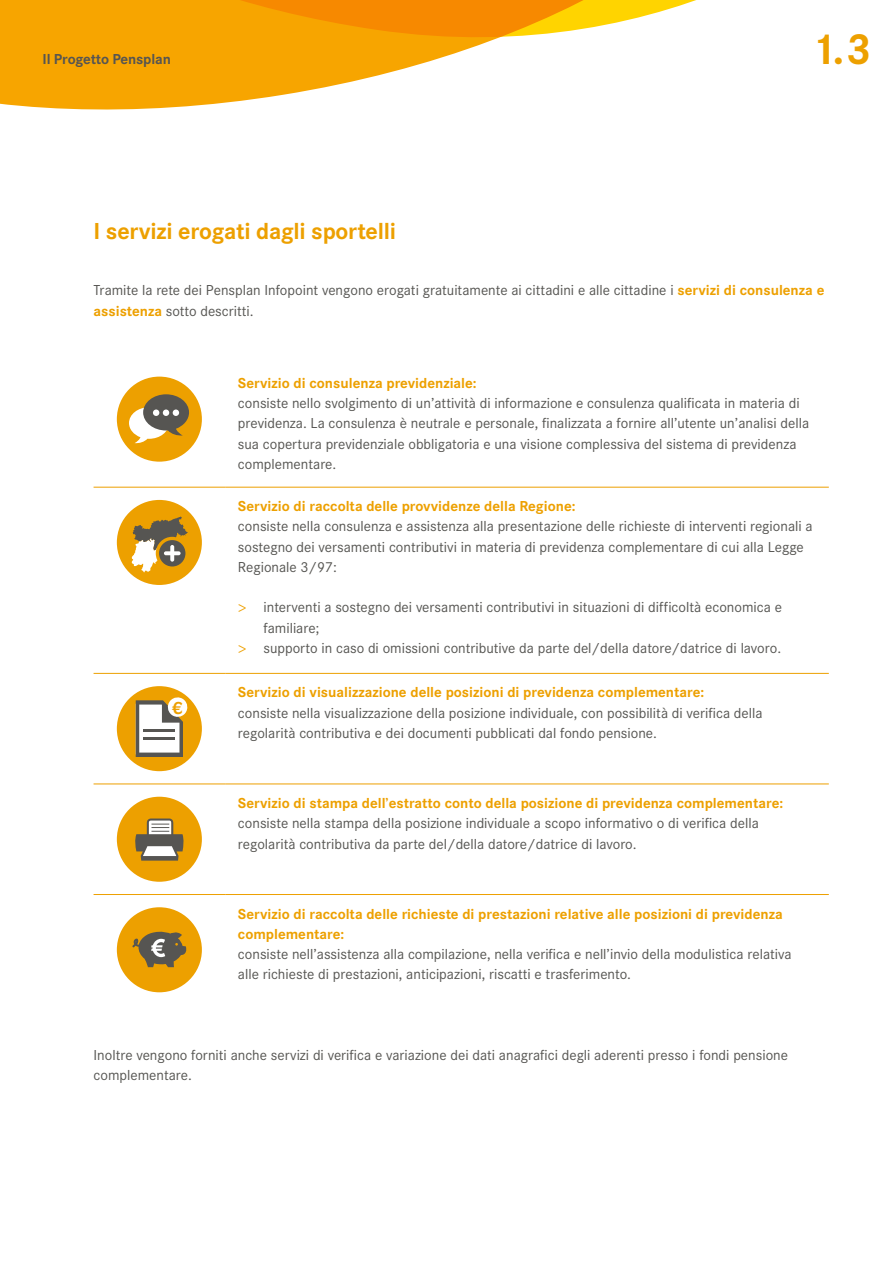
<style>
.page{position:relative;width:893px;height:1263px;background:#fff}
.page>*{position:absolute;margin:0;border:0;box-sizing:border-box;transform-origin:0 0}
.t1{font:700 45px "Corporate S";color:#eda000}
.t2{font:700 24px "Corporate S";letter-spacing:-.01em;color:#eda000}
.t3{font:700 18px "Corporate S";color:#eda000}
.t4{font:15px/20.2px "Corporate S";color:#565552}
.t5{font:700 15px/20.2px "Corporate S";color:#eda000}
.t6{font:700 15px "Corporate S";letter-spacing:-.01em;color:#565552}
.s1{font-weight:700;color:#eda000}
.s2{font-family:"Myriad Pro";color:#eda000}
</style>
<div class="page">
<svg style="left:0;top:74px;width:383px;height:36px;fill:#f7a500"></svg>
<svg style="left:0;top:0;width:696px;height:74px;fill:#f7a500"></svg>
<hr style="left:94px;top:487px;width:131px;height:1px;background:#eda000">
<hr style="left:225px;top:487px;width:604px;height:1px;background:#eda000">
<hr style="left:94px;top:673px;width:131px;height:1px;background:#eda000">
<hr style="left:225px;top:673px;width:604px;height:1px;background:#eda000">
<hr style="left:94px;top:784px;width:131px;height:1px;background:#eda000">
<hr style="left:225px;top:784px;width:604px;height:1px;background:#eda000">
<hr style="left:94px;top:894px;width:131px;height:1px;background:#eda000">
<hr style="left:225px;top:894px;width:604px;height:1px;background:#eda000">
<div style="left:117px;top:377px;width:85px;height:85px;background:#eda000;border-radius:50%"></div>
<svg style="left:129px;top:394px;width:60px;height:49px"></svg>
<div style="left:173px;top:409px;width:6px;height:7px;background:#fff;border-radius:50%"></div>
<div style="left:163px;top:409px;width:6px;height:7px;background:#fff;border-radius:50%"></div>
<div style="left:153px;top:409px;width:6px;height:7px;background:#fff;border-radius:50%"></div>
<div style="left:117px;top:500px;width:85px;height:85px;background:#eda000;border-radius:50%"></div>
<svg style="left:132px;top:516px;width:56px;height:56px"></svg>
<div style="left:117px;top:686px;width:85px;height:85px;background:#eda000;border-radius:50%"></div>
<svg style="left:136px;top:696px;width:53px;height:61px"></svg>
<div style="left:117px;top:797px;width:85px;height:85px;background:#eda000;border-radius:50%"></div>
<svg style="left:135px;top:818px;width:49px;height:43px"></svg>
<div style="left:117px;top:907px;width:85px;height:85px;background:#eda000;border-radius:50%"></div>
<svg style="left:132px;top:931px;width:55px;height:36px"></svg>
<p class="t6" style="left:43px;top:50px;width:130px">Il Progetto Pensplan</p>
<h2 class="t2" style="left:94px;top:217px;width:304px">I servizi erogati dagli sportelli</h2>
<h1 class="t1" style="left:811px;top:23px;width:63px">1.3</h1>
<p class="t4" style="left:94px;top:279px;width:732px;line-height:21px">Tramite la rete dei Pensplan Infopoint vengono erogati gratuitamente ai cittadini e alle cittadine i <span class="s1">servizi di consulenza e assistenza</span> sotto descritti.</p>
<p class="t3" style="left:172px;top:697px;width:12px">€</p>
<p class="t5" style="left:238px;top:373px;width:240px">Servizio di consulenza previdenziale:</p>
<p class="t4" style="left:238px;top:393px;width:573px">consiste nello svolgimento di un’attività di informazione e consulenza qualificata in materia di previdenza. La consulenza è neutrale e personale, finalizzata a fornire all’utente un’analisi della sua copertura previdenziale obbligatoria e una visione complessiva del sistema di previdenza complementare.</p>
<p class="t5" style="left:238px;top:496px;width:339px">Servizio di raccolta delle provvidenze della Regione:</p>
<p class="t4" style="left:238px;top:516px;width:576px">consiste nella consulenza e assistenza alla presentazione delle richieste di interventi regionali a sostegno dei versamenti contributivi in materia di previdenza complementare di cui alla Legge<br>Regionale 3/97:</p>
<p class="t4" style="left:238px;top:597px;width:546px"><span class="s2">&gt;</span> interventi a sostegno dei versamenti contributivi in situazioni di difficoltà economica e</p>
<p class="t4" style="left:263px;top:618px;width:57px">familiare;</p>
<p class="t4" style="left:238px;top:638px;width:545px"><span class="s2">&gt;</span> supporto in caso di omissioni contributive da parte del/della datore/datrice di lavoro.</p>
<p class="t5" style="left:238px;top:683px;width:468px">Servizio di visualizzazione delle posizioni di previdenza complementare:</p>
<p class="t4" style="left:238px;top:703px;width:526px">consiste nella visualizzazione della posizione individuale, con possibilità di verifica della regolarità contributiva e dei documenti pubblicati dal fondo pensione.</p>
<p class="t5" style="left:238px;top:793px;width:547px">Servizio di stampa dell’estratto conto della posizione di previdenza complementare:</p>
<p class="t4" style="left:238px;top:813px;width:522px">consiste nella stampa della posizione individuale a scopo informativo o di verifica della regolarità contributiva da parte del/della datore/datrice di lavoro.</p>
<p class="t5" style="left:238px;top:904px;width:546px">Servizio di raccolta delle richieste di prestazioni relative alle posizioni di previdenza complementare:</p>
<p class="t4" style="left:238px;top:944px;width:555px">consiste nell’assistenza alla compilazione, nella verifica e nell’invio della modulistica relativa alle richieste di prestazioni, anticipazioni, riscatti e trasferimento.</p>
<p class="t4" style="left:94px;top:1045px;width:696px">Inoltre vengono forniti anche servizi di verifica e variazione dei dati anagrafici degli aderenti presso i fondi pensione complementare.</p>
</div>
